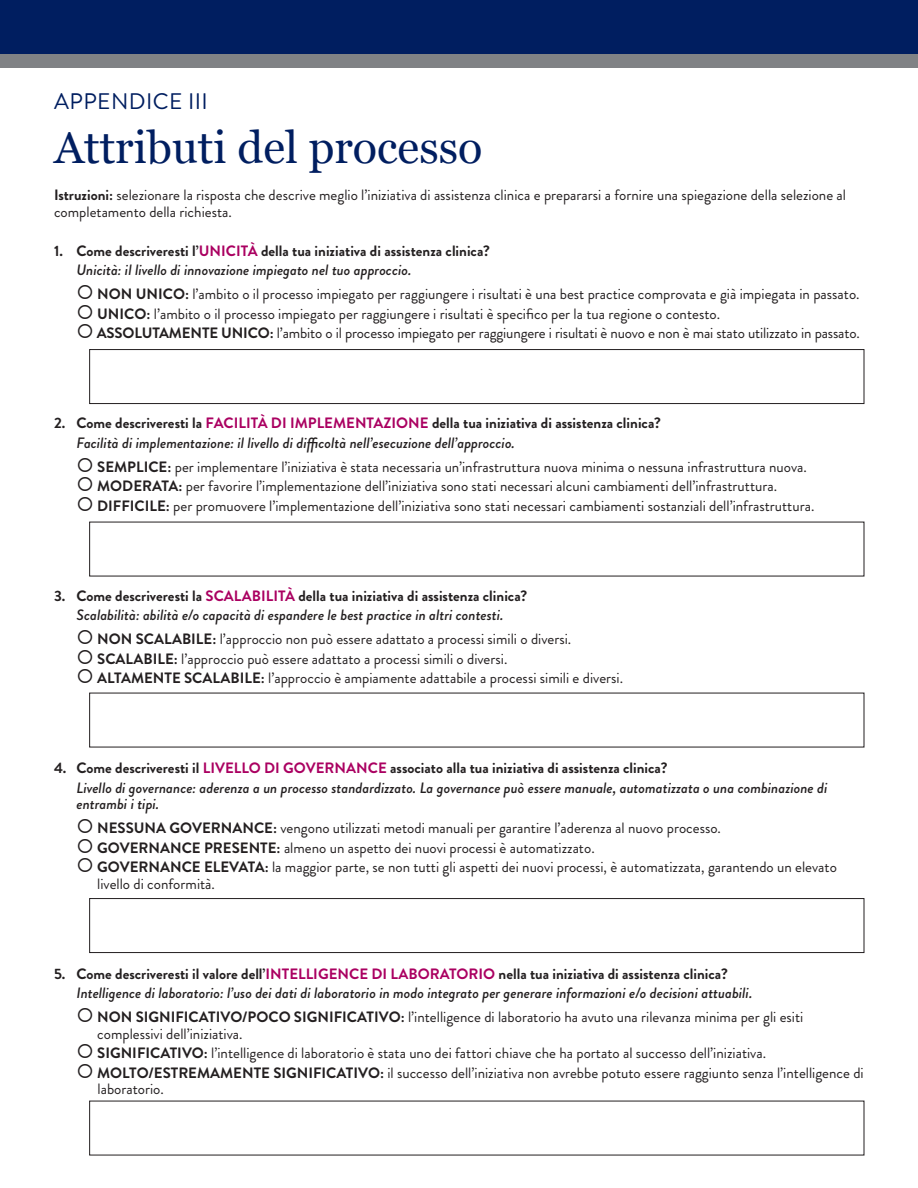
<style>
.page{position:relative;width:918px;height:1188px;background:#fff}
.page>*{position:absolute;margin:0;border:0;box-sizing:border-box;transform-origin:0 0}
._1-Titles{font:45px "Georgia";color:#001e60}
.Appendix_title{font:22.5px "Brandon Grotesque";letter-spacing:.02em;color:#001e60}
._4-Instructions{font:15px/16.5px "Brandon Grotesque";color:#231f20}
._4-Instructions-2{font:italic 500 15px/16.5px "Brandon Grotesque";color:#231f20}
._4-Instructions-3{font:700 15px "Brandon Grotesque";color:#231f20}
.Body_Worksheet{font:700 15px "Brandon Grotesque";color:#231f20}
.s1{font-weight:700}
.s2{color:#aa0061}
</style>
<div class="page">
<div style="left:0;top:7px;width:918px;height:61px;background:#808285"></div>
<div style="left:0;top:0;width:918px;height:54px;background:#001e60"></div>
<div style="left:89px;top:349px;width:775px;height:55px;border:1px solid #231f20"></div>
<div style="left:89px;top:898px;width:775px;height:55px;border:1px solid #231f20"></div>
<p class="Appendix_title" style="left:54px;top:85px;width:155px">APPENDICE III</p>
<p class="_1-Titles" style="left:54px;top:114px;width:430px">Attributi del processo</p>
<p class="_4-Instructions" style="left:54px;top:187px;width:794px"><span class="s1">Istruzioni:</span> selezionare la risposta che descrive meglio l’iniziativa di assistenza clinica e prepararsi a fornire una spiegazione della selezione al completamento della richiesta.</p>
<p class="_4-Instructions-3" style="left:54px;top:240px;width:437px">1. Come descriveresti l’<span class="s2">UNICITÀ</span> della tua iniziativa di assistenza clinica?</p>
<p class="_4-Instructions-2" style="left:76px;top:262px;width:336px">Unicità: il livello di innovazione impiegato nel tuo approccio.</p>
<p class="_4-Instructions" style="left:77px;top:286px;width:785px">○ <span class="s1">NON UNICO:</span> l’ambito o il processo impiegato per raggiungere i risultati è una best practice comprovata e già impiegata in passato.</p>
<p class="_4-Instructions" style="left:77px;top:305px;width:645px">○ <span class="s1">UNICO:</span> l’ambito o il processo impiegato per raggiungere i risultati è specifico per la tua regione o contesto.</p>
<p class="_4-Instructions" style="left:77px;top:325px;width:785px">○ <span class="s1">ASSOLUTAMENTE UNICO:</span> l’ambito o il processo impiegato per raggiungere i risultati è nuovo e non è mai stato utilizzato in passato.</p>
<p class="_4-Instructions-3" style="left:54px;top:412px;width:608px">2. Come descriveresti la <span class="s2">FACILITÀ DI IMPLEMENTAZIONE</span> della tua iniziativa di assistenza clinica?</p>
<p class="_4-Instructions-2" style="left:76px;top:434px;width:440px">Facilità di implementazione: il livello di difficoltà nell’esecuzione dell’approccio.</p>
<p class="_4-Instructions" style="left:77px;top:458px;width:732px">○ <span class="s1">SEMPLICE:</span> per implementare l’iniziativa è stata necessaria un’infrastruttura nuova minima o nessuna infrastruttura nuova.</p>
<p class="_4-Instructions" style="left:77px;top:478px;width:702px">○ <span class="s1">MODERATA:</span> per favorire l’implementazione dell’iniziativa sono stati necessari alcuni cambiamenti dell’infrastruttura.</p>
<p class="_4-Instructions" style="left:77px;top:497px;width:739px">○ <span class="s1">DIFFICILE:</span> per promuovere l’implementazione dell’iniziativa sono stati necessari cambiamenti sostanziali dell’infrastruttura.</p>
<p class="_4-Instructions-3" style="left:54px;top:585px;width:475px">3. Come descriveresti la <span class="s2">SCALABILITÀ</span> della tua iniziativa di assistenza clinica?</p>
<p class="_4-Instructions-2" style="left:76px;top:607px;width:429px">Scalabilità: abilità e/o capacità di espandere le best practice in altri contesti.</p>
<p class="_4-Instructions" style="left:77px;top:631px;width:496px">○ <span class="s1">NON SCALABILE:</span> l’approccio non può essere adattato a processi simili o diversi.</p>
<p class="_4-Instructions" style="left:77px;top:650px;width:432px">○ <span class="s1">SCALABILE:</span> l’approccio può essere adattato a processi simili o diversi.</p>
<p class="_4-Instructions" style="left:77px;top:670px;width:548px">○ <span class="s1">ALTAMENTE SCALABILE:</span> l’approccio è ampiamente adattabile a processi simili e diversi.</p>
<p class="_4-Instructions-3" style="left:54px;top:757px;width:615px">4. Come descriveresti il <span class="s2">LIVELLO DI GOVERNANCE</span> associato alla tua iniziativa di assistenza clinica?</p>
<p class="_4-Instructions-2" style="left:76px;top:779px;width:752px">Livello di governance: aderenza a un processo standardizzato. La governance può essere manuale, automatizzata o una combinazione di entrambi i tipi.</p>
<p class="_4-Instructions" style="left:77px;top:820px;width:646px">○ <span class="s1">NESSUNA GOVERNANCE:</span> vengono utilizzati metodi manuali per garantire l’aderenza al nuovo processo.</p>
<p class="_4-Instructions" style="left:77px;top:839px;width:520px">○ <span class="s1">GOVERNANCE PRESENTE:</span> almeno un aspetto dei nuovi processi è automatizzato.</p>
<p class="_4-Instructions" style="left:97px;top:859px;width:741px;text-indent:-21px">○ <span class="s1">GOVERNANCE ELEVATA:</span> la maggior parte, se non tutti gli aspetti dei nuovi processi, è automatizzata, garantendo un elevato livello di conformità.</p>
<p class="Body_Worksheet" style="left:54px;top:963px;width:675px">5. Come descriveresti il valore dell’<span class="s2">INTELLIGENCE DI LABORATORIO</span> nella tua iniziativa di assistenza clinica?</p>
<p class="_4-Instructions-2" style="left:76px;top:985px;width:677px">Intelligence di laboratorio: l’uso dei dati di laboratorio in modo integrato per generare informazioni e/o decisioni attuabili.</p>
<p class="_4-Instructions" style="left:97px;top:1009px;width:708px;text-indent:-21px">○ <span class="s1">NON SIGNIFICATIVO/POCO SIGNIFICATIVO:</span> l’intelligence di laboratorio ha avuto una rilevanza minima per gli esiti complessivi dell’iniziativa.</p>
<p class="_4-Instructions" style="left:77px;top:1045px;width:691px">○ <span class="s1">SIGNIFICATIVO:</span> l’intelligence di laboratorio è stata uno dei fattori chiave che ha portato al successo dell’iniziativa.</p>
<p class="_4-Instructions" style="left:98px;top:1064px;width:768px;text-indent:-21px">○ <span class="s1">MOLTO/ESTREMAMENTE SIGNIFICATIVO:</span> il successo dell’iniziativa non avrebbe potuto essere raggiunto senza l’intelligence di laboratorio.</p>
</div>
